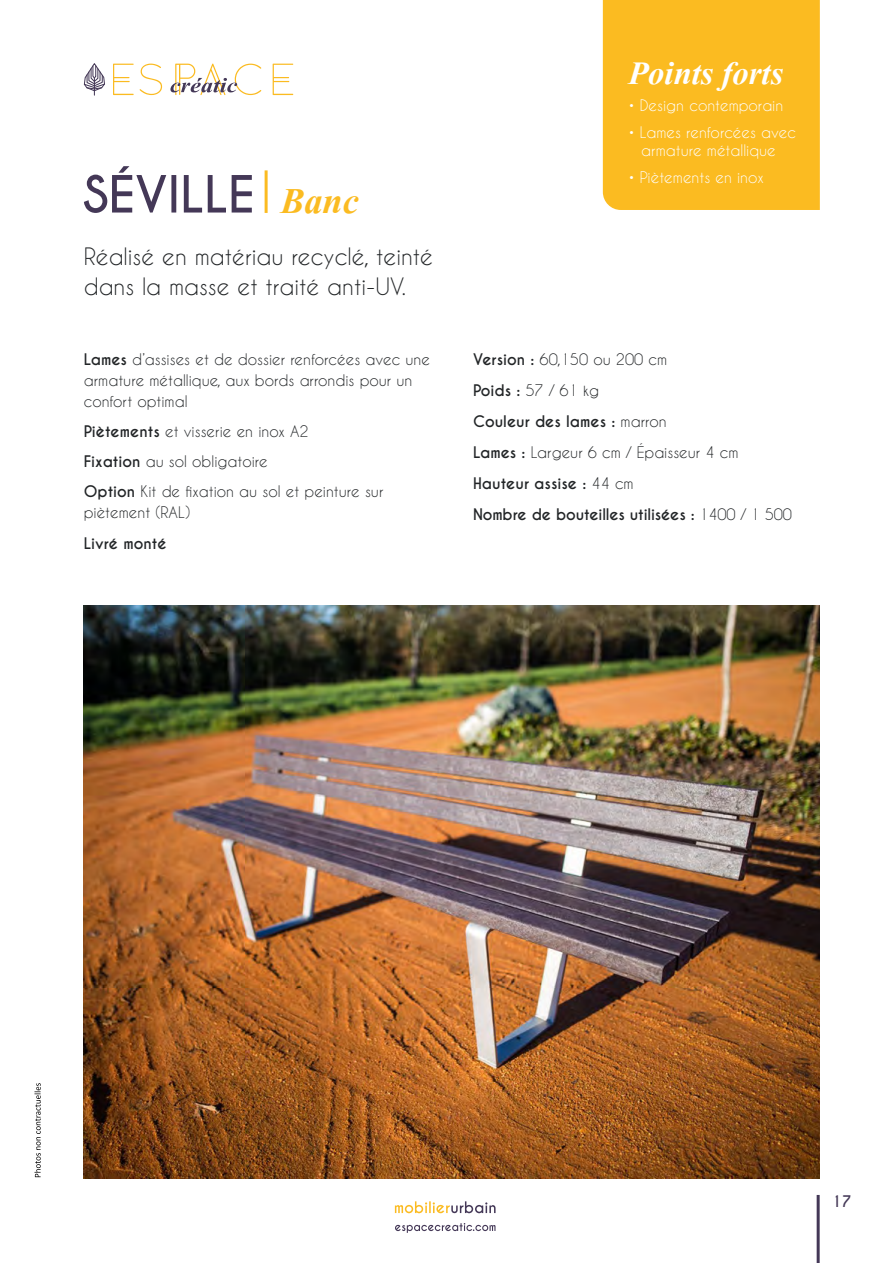
<style>
.page{position:relative;width:892px;height:1263px;background:#fff}
.page>*{position:absolute;margin:0;border:0;box-sizing:border-box;transform-origin:0 0}
.t1{font:700 45px "Vijaya";color:#fbbb21}
.t2{font:700 40.5px "Vijaya";color:#fff}
.t3{font:22.5px/30px "Caviar Dreams";color:#222527}
.t4{font:15px/21px "Caviar Dreams";color:#222527}
.t5{font:700 15px/30.9px "Caviar Dreams";color:#222527}
.t6{font:15px/18px "Caviar Dreams";color:#fff;text-align:center}
.t7{font:700 15px "Caviar Dreams";color:#443857}
.s1{font-weight:700}
.s2{font-weight:400}
</style>
<div class="page">
<svg style="left:34px;top:1083px;width:7px;height:94px"></svg>
<hr style="left:816px;top:1195px;width:3px;height:68px;background:#443857">
<svg style="left:113px;top:64px;width:21px;height:31px"></svg>
<svg style="left:140px;top:64px;width:22px;height:31px"></svg>
<svg style="left:272px;top:64px;width:21px;height:31px"></svg>
<svg style="left:84px;top:63px;width:21px;height:33px"></svg>
<svg style="left:170px;top:64px;width:91px;height:31px"></svg>
<svg style="left:84px;top:166px;width:168px;height:47px"></svg>
<hr style="left:264px;top:170px;width:3px;height:43px;background:#fbbb21">
<img style="left:84px;top:605px;width:735px;height:573px">
<div style="left:602px;top:0;width:217px;height:210px;background:#fbbb21"></div>
<svg style="left:395px;top:1223px;width:100px;height:10px"></svg>
<svg style="left:395px;top:1201px;width:100px;height:12px"></svg>
<h1 class="t1" style="left:280px;top:165px;width:80px">Banc</h1>
<h3 class="t3" style="left:84px;top:241px;width:351px">Réalisé en matériau recyclé, teinté dans la masse et traité anti-UV.</h3>
<p class="t4" style="left:84px;top:348px;width:348px"><span class="s1">Lames</span> d’assises et de dossier renforcées avec une armature métallique, aux bords arrondis pour un confort optimal</p>
<p class="t4" style="left:84px;top:416px;width:301px;line-height:30px"><span class="s1">Piètements</span> et visserie en inox A2<br><span class="s1">Fixation</span> au sol obligatoire<br><span class="s1">Option</span> Kit de fixation au sol et peinture sur</p>
<p class="t4" style="left:84px;top:501px;width:108px">piètement (RAL)</p>
<p class="t5" style="left:84px;top:528px;width:84px">Livré monté</p>
<h2 class="t2" style="left:628px;top:41px;width:156px">Points forts</h2>
<p class="t6" style="left:628px;top:96px;width:156px"><span class="s1">•</span> Design contemporain</p>
<p class="t6" style="left:628px;top:123px;width:169px"><span class="s1">•</span> Lames renforcées avec armature métallique</p>
<p class="t6" style="left:628px;top:168px;width:137px"><span class="s1">•</span> Piètements en inox</p>
<p class="t5" style="left:473px;top:344px;width:320px">Version : <span class="s2">60,150 ou 200 cm<br></span>Poids : <span class="s2">57 / 61 kg<br></span>Couleur des lames : <span class="s2">marron<br></span>Lames : <span class="s2">Largeur 6 cm / Épaisseur 4 cm<br></span>Hauteur assise : <span class="s2">44 cm<br></span>Nombre de bouteilles utilisées : <span class="s2">1400 / 1 500</span></p>
<p class="t7" style="left:831px;top:1192px;width:22px">17</p>
</div>
